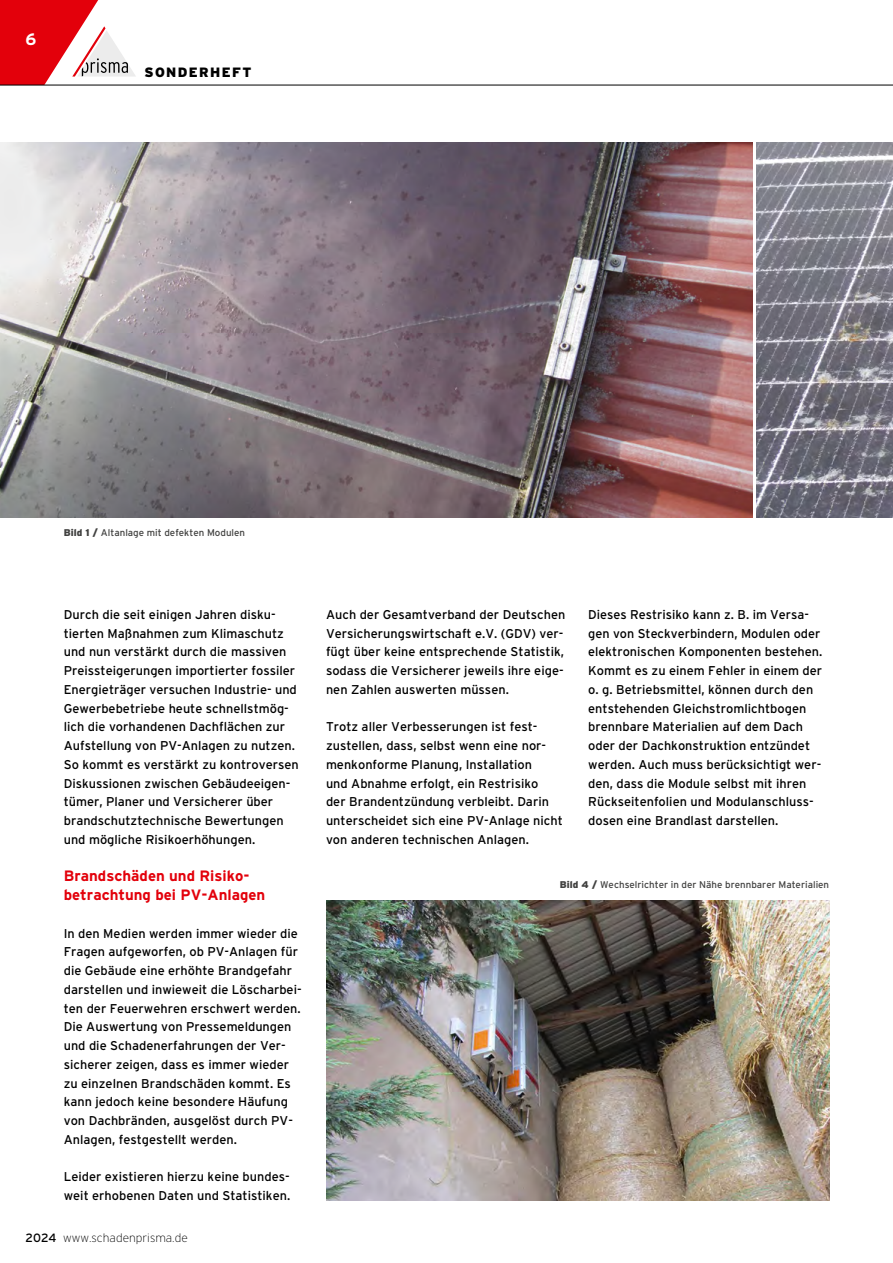
<style>
.page{position:relative;width:893px;height:1263px;background:#fff}
.page>*{position:absolute;margin:0;border:0;box-sizing:border-box;transform-origin:0 0}
.t1{font:700 16.5px "Interstate";color:#fff}
.t2{font:700 15px/18.8px "Interstate";color:#e3000b}
.t3{font:900 13.5px "Interstate";letter-spacing:.1em;color:#000}
.t4{font:12.75px/18.8px "Interstate";color:#000}
.t5{font:200 12px "Interstate";color:#000}
.t6{font:9.75px "Interstate";color:#414140}
.s1{font-weight:900}
.s2{font-weight:400}
</style>
<div class="page">
<hr style="left:0;top:85px;width:893px;height:1px;background:#000">
<svg style="left:0;top:0;width:136px;height:85px"></svg>
<img style="left:0;top:143px;width:753px;height:374px">
<img style="left:326px;top:900px;width:503px;height:300px">
<img style="left:757px;top:143px;width:136px;height:374px">
<p class="t1" style="left:26px;top:30px;width:12px">6</p>
<p class="t3" style="left:145px;top:64px;width:108px">SONDERHEFT</p>
<p class="t6" style="left:64px;top:527px;width:183px"><span class="s1">Bild 1 /</span> Altanlage mit defekten Modulen</p>
<p class="t4" style="left:64px;top:605px;width:237px">Durch die seit einigen Jahren disku&shy;tierten Maßnahmen zum Klimaschutz und nun verstärkt durch die massiven Preissteigerungen importierter fossiler Energieträger versuchen Industrie- und Gewerbebetriebe heute schnellstmög&shy;lich die vorhandenen Dachflächen zur Aufstellung von PV-Anlagen zu nutzen.<br>So kommt es verstärkt zu kontroversen Diskussionen zwischen Gebäudeeigen&shy;tümer, Planer und Versicherer über brandschutztechnische Bewertungen und mögliche Risikoerhöhungen.</p>
<p class="t2" style="left:64px;top:866px;width:203px">Brandschäden und Risiko&shy;betrachtung bei PV-Anlagen</p>
<p class="t4" style="left:64px;top:924px;width:239px">In den Medien werden immer wieder die Fragen aufgeworfen, ob PV-Anlagen für die Gebäude eine erhöhte Brandgefahr darstellen und inwieweit die Löscharbei&shy;ten der Feuerwehren erschwert werden.<br>Die Auswertung von Pressemeldungen und die Schadenerfahrungen der Ver&shy;sicherer zeigen, dass es immer wieder zu einzelnen Brandschäden kommt. Es kann jedoch keine besondere Häufung von Dachbränden, ausgelöst durch PV-Anlagen, festgestellt werden.</p>
<p class="t4" style="left:64px;top:1167px;width:228px">Leider existieren hierzu keine bundes&shy;weit erhobenen Daten und Statistiken.</p>
<p class="t5" style="left:26px;top:1231px;width:164px"><span class="s2">2024</span> www.schadenprisma.de</p>
<p class="t4" style="left:326px;top:605px;width:241px">Auch der Gesamtverband der Deutschen Versicherungswirtschaft e.V. (GDV) ver&shy;fügt über keine entsprechende Statistik, sodass die Versicherer jeweils ihre eige&shy;nen Zahlen auswerten müssen.</p>
<p class="t4" style="left:326px;top:717px;width:238px">Trotz aller Verbesserungen ist fest&shy;zustellen, dass, selbst wenn eine nor&shy;menkonforme Planung, Installation<br>und Abnahme erfolgt, ein Restrisiko<br>der Brandentzündung verbleibt. Darin unterscheidet sich eine PV-Anlage nicht von anderen technischen Anlagen.</p>
<p class="t4" style="left:588px;top:605px;width:236px">Dieses Restrisiko kann z. B. im Versa&shy;gen von Steckverbindern, Modulen oder elektronischen Komponenten bestehen.<br>Kommt es zu einem Fehler in einem der o. g. Betriebsmittel, können durch den entstehenden Gleichstromlichtbogen brennbare Materialien auf dem Dach oder der Dachkonstruktion entzündet werden. Auch muss berücksichtigt wer&shy;den, dass die Module selbst mit ihren Rückseitenfolien und Modulanschluss&shy;dosen eine Brandlast darstellen.</p>
<p class="t6" style="left:560px;top:879px;width:271px"><span class="s1">Bild 4 /</span> Wechselrichter in der Nähe brennbarer Materialien</p>
</div>
